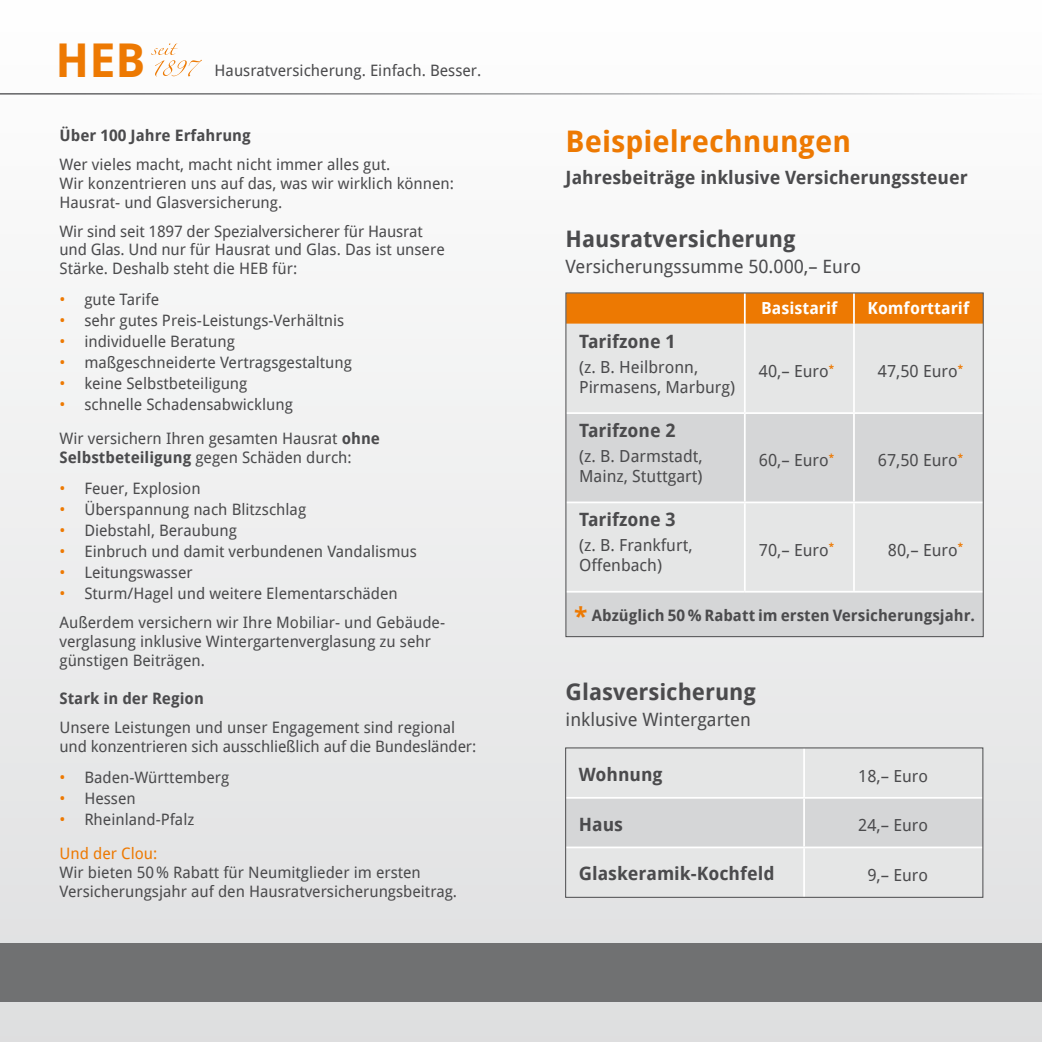
<style>
.page{position:relative;width:1042px;height:1042px;background:#fff}
.page>*{position:absolute;margin:0;border:0;box-sizing:border-box;transform-origin:0 0}
.t1{font:700 46.55px "Droid Sans";color:#ed7902}
.t2{font:700 29.75px "Droid Sans";color:#ed7902}
.t3{font:700 22.75px "Droid Sans";color:#4b4b4d}
.t4{font:700 18.38px "Droid Sans";color:#4b4b4d}
.t5{font:18.38px "Droid Sans";color:#4b4b4d}
.t6{font:16.62px/19.9px "Droid Sans";color:#4b4b4d}
.t7{font:700 16.62px "Droid Sans";color:#fff}
.t8{font:15.75px/18.9px "Droid Sans";color:#4b4b4d}
.t9{font:700 15.75px "Droid Sans";color:#4b4b4d}
.s1{color:#ed7902}
.s2{font-weight:700}
.s3{font-size:24.5px;color:#ed7902}
</style>
<div class="page">
<div style="left:0;top:0;width:1042px;height:1042px;background:linear-gradient(to bottom,#fefefd,#dededf)"></div>
<div style="left:0;top:943px;width:1042px;height:59px;background:#707172"></div>
<hr style="left:0;top:93px;width:1042px;height:1px;background:#fff">
<div style="left:568px;top:295px;width:413px;height:29px;background:#ed7902"></div>
<div style="left:568px;top:324px;width:413px;height:88px;background:#e5e6e6"></div>
<svg style="left:568px;top:414px;width:413px;height:221px;background:#dbdcdd"></svg>
<hr style="left:853px;top:324px;width:2px;height:88px;background:#fff">
<hr style="left:853px;top:414px;width:2px;height:87px;background:#fff">
<hr style="left:853px;top:503px;width:2px;height:88px;background:#fff">
<hr style="left:744px;top:293px;width:1px;height:31px;background:#fff">
<hr style="left:744px;top:324px;width:1px;height:88px;background:#fff">
<hr style="left:744px;top:414px;width:1px;height:87px;background:#fff">
<hr style="left:744px;top:503px;width:1px;height:88px;background:#fff">
<hr style="left:566px;top:412px;width:179px;height:2px;background:#fff">
<hr style="left:745px;top:412px;width:109px;height:2px;background:#fff">
<hr style="left:854px;top:412px;width:129px;height:2px;background:#fff">
<hr style="left:853px;top:293px;width:2px;height:31px;background:#fff">
<hr style="left:566px;top:501px;width:179px;height:2px;background:#fff">
<hr style="left:745px;top:501px;width:109px;height:2px;background:#fff">
<hr style="left:854px;top:501px;width:129px;height:2px;background:#fff">
<hr style="left:566px;top:591px;width:179px;height:1px;background:#fff">
<hr style="left:745px;top:591px;width:109px;height:1px;background:#fff">
<hr style="left:854px;top:591px;width:129px;height:1px;background:#fff">
<div style="left:567px;top:749px;width:414px;height:146px;background:#e5e6e6"></div>
<div style="left:567px;top:798px;width:414px;height:48px;background:#d5d6d7"></div>
<hr style="left:803px;top:748px;width:2px;height:49px;background:#fff">
<hr style="left:803px;top:798px;width:2px;height:48px;background:#fff">
<hr style="left:803px;top:848px;width:2px;height:49px;background:#fff">
<hr style="left:566px;top:797px;width:238px;height:1px;background:#fff">
<hr style="left:804px;top:797px;width:178px;height:1px;background:#fff">
<hr style="left:566px;top:846px;width:238px;height:2px;background:#fff">
<hr style="left:804px;top:846px;width:178px;height:2px;background:#fff">
<svg style="left:151px;top:43px;width:51px;height:34px"></svg>
<h1 class="t1" style="left:56px;top:34px;width:91px">HEB</h1>
<p class="t8" style="left:215px;top:61px;width:268px">Hausratversicherung. Einfach. Besser.</p>
<p class="t9" style="left:60px;top:126px;width:193px">Über 100 Jahre Erfahrung</p>
<p class="t8" style="left:60px;top:155px;width:396px">Wer vieles macht, macht nicht immer alles gut.<br>Wir konzentrieren uns auf das, was wir wirklich können:<br>Hausrat- und Glasversicherung.</p>
<p class="t8" style="left:60px;top:222px;width:387px">Wir sind seit 1897 der Spezialversicherer für Hausrat und Glas. Und nur für Hausrat und Glas. Das ist unsere<br>Stärke. Deshalb steht die HEB für:</p>
<p class="t8" style="left:60px;top:290px;width:101px"><span class="s1">•</span> gute Tarife</p>
<p class="t8" style="left:60px;top:311px;width:286px"><span class="s1">•</span> sehr gutes Preis-Leistungs-Verhältnis</p>
<p class="t8" style="left:60px;top:332px;width:177px"><span class="s1">•</span> individuelle Beratung</p>
<p class="t8" style="left:60px;top:353px;width:294px"><span class="s1">•</span> maßgeschneiderte Vertragsgestaltung</p>
<p class="t8" style="left:60px;top:374px;width:189px"><span class="s1">•</span> keine Selbstbeteiligung</p>
<p class="t8" style="left:60px;top:388px;width:322px;line-height:33.8px"><span class="s1">•</span> schnelle Schadensabwicklung<br>Wir versichern Ihren gesamten Hausrat <span class="s2">ohne</span></p>
<p class="t8" style="left:60px;top:448px;width:294px"><span class="s2">Selbstbeteiligung</span> gegen Schäden durch:</p>
<p class="t8" style="left:60px;top:479px;width:143px"><span class="s1">•</span> Feuer, Explosion</p>
<p class="t8" style="left:60px;top:500px;width:248px"><span class="s1">•</span> Überspannung nach Blitzschlag</p>
<p class="t8" style="left:60px;top:521px;width:179px"><span class="s1">•</span> Diebstahl, Beraubung</p>
<p class="t8" style="left:60px;top:542px;width:359px"><span class="s1">•</span> Einbruch und damit verbundenen Vandalismus</p>
<p class="t8" style="left:60px;top:563px;width:135px"><span class="s1">•</span> Leitungswasser</p>
<p class="t8" style="left:60px;top:579px;width:387px;line-height:28.9px"><span class="s1">•</span> Sturm/Hagel und weitere Elementarschäden<br>Außerdem versichern wir Ihre Mobiliar- und Gebäude-</p>
<p class="t8" style="left:60px;top:632px;width:373px">verglasung inklusive Wintergartenverglasung zu sehr günstigen Beiträgen.</p>
<p class="t9" style="left:60px;top:689px;width:146px">Stark in der Region</p>
<p class="t8" style="left:60px;top:718px;width:418px">Unsere Leistungen und unser Engagement sind regional und konzentrieren sich ausschließlich auf die Bundesländer:</p>
<p class="t8" style="left:60px;top:768px;width:171px"><span class="s1">•</span> Baden-Württemberg</p>
<p class="t8" style="left:60px;top:789px;width:78px"><span class="s1">•</span> Hessen</p>
<p class="t8" style="left:60px;top:802px;width:136px;line-height:33.8px"><span class="s1">•</span> Rheinland-Pfalz<br><span class="s1">Und der Clou:</span></p>
<p class="t8" style="left:60px;top:863px;width:399px">Wir bieten 50% Rabatt für Neumitglieder im ersten<br>Versicherungsjahr auf den Hausratversicherungsbeitrag.</p>
<h2 class="t2" style="left:566px;top:124px;width:287px">Beispielrechnungen</h2>
<p class="t4" style="left:566px;top:167px;width:403px">Jahresbeiträge inklusive Versicherungssteuer</p>
<h3 class="t3" style="left:566px;top:226px;width:231px">Hausratversicherung</h3>
<p class="t5" style="left:566px;top:256px;width:297px">Versicherungssumme 50.000,– Euro</p>
<p class="t7" style="left:761px;top:298px;width:78px">Basistarif</p>
<p class="t7" style="left:867px;top:298px;width:103px">Komforttarif</p>
<p class="t4" style="left:579px;top:331px;width:98px">Tarifzone 1</p>
<p class="t6" style="left:579px;top:357px;width:157px">(z. B. Heilbronn,<br>Pirmasens, Marburg)</p>
<p class="t6" style="left:759px;top:361px;width:77px">40,– Euro<sup>*</sup></p>
<p class="t6" style="left:878px;top:361px;width:87px">47,50 Euro<sup>*</sup></p>
<p class="t4" style="left:579px;top:420px;width:98px">Tarifzone 2</p>
<p class="t6" style="left:579px;top:446px;width:125px">(z. B. Darmstadt,<br>Mainz, Stuttgart)</p>
<p class="t6" style="left:759px;top:451px;width:77px">60,– Euro<sup>*</sup></p>
<p class="t6" style="left:878px;top:451px;width:87px">67,50 Euro<sup>*</sup></p>
<p class="t4" style="left:579px;top:509px;width:98px">Tarifzone 3</p>
<p class="t6" style="left:579px;top:535px;width:115px">(z. B. Frankfurt,<br>Offenbach)</p>
<p class="t6" style="left:759px;top:540px;width:77px">70,– Euro<sup>*</sup></p>
<p class="t6" style="left:888px;top:540px;width:77px">80,– Euro<sup>*</sup></p>
<p class="t9" style="left:574px;top:606px;width:402px"><span class="s3">*</span> Abzüglich 50 % Rabatt im ersten Versicherungsjahr.</p>
<h3 class="t3" style="left:566px;top:678px;width:192px">Glasversicherung</h3>
<p class="t5" style="left:566px;top:708px;width:187px">inklusive Wintergarten</p>
<p class="t4" style="left:579px;top:764px;width:85px">Wohnung</p>
<p class="t6" style="left:858px;top:766px;width:71px">18,– Euro</p>
<p class="t4" style="left:579px;top:813px;width:46px">Haus</p>
<p class="t6" style="left:858px;top:815px;width:71px">24,– Euro</p>
<p class="t4" style="left:579px;top:863px;width:197px">Glaskeramik-Kochfeld</p>
<p class="t6" style="left:867px;top:865px;width:62px">9,– Euro</p>
</div>
